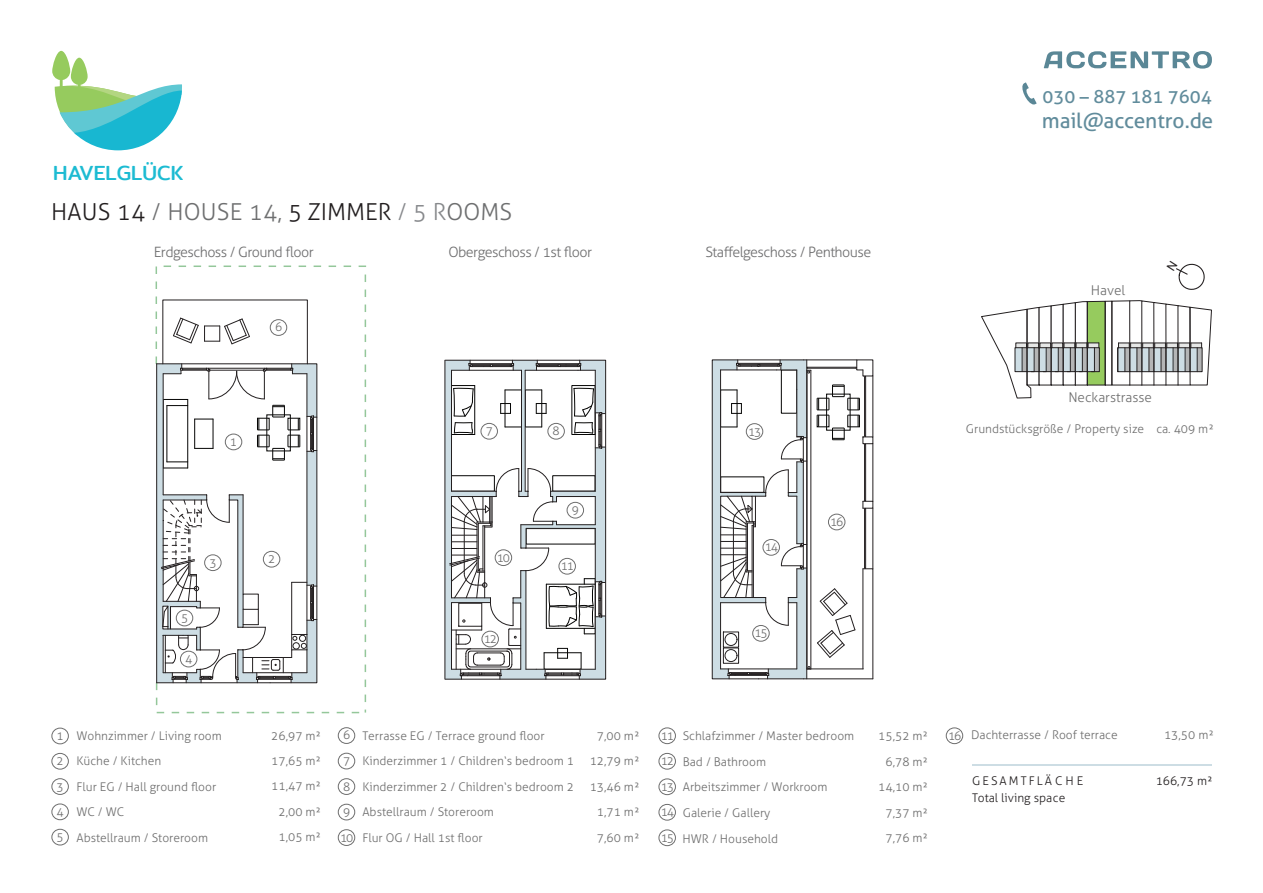
<style>
.page{position:relative;width:1263px;height:893px;background:#fff}
.page>*{position:absolute;margin:0;border:0;box-sizing:border-box;transform-origin:0 0}
.t1{font:300 23.4px "Aller";letter-spacing:.005em;color:#231f20}
.t2{font:21px "Aller";letter-spacing:-.005em;color:#618c9c}
.t3{font:20.55px "Mitr";color:#1cbbd2}
.t4{font:18.3px "Aller";color:#618c9c}
.t5{font:300 14.25px "Aller";letter-spacing:-.04em;color:#6e6e6f}
.t6{font:300 13.5px "Aller";color:#6e6e6e}
.t7{font:300 12px/25.7px "Aller";color:#6e6e6e}
.t8{font:300 12px/16.8px "Aller";color:#231f20}
.s1{color:#6f7071}
.s2{color:#6e6f70}
.s3{color:#87898c}
</style>
<div class="page">
<div style="left:1087px;top:301px;width:18px;height:84px;background:#96cb5e"></div>
<hr style="left:972px;top:764px;width:240px;height:2px;background:#cddde4">
<div style="left:51px;top:728px;width:18px;height:16px;border:1px solid #6e6e6e;border-radius:50%"></div>
<div style="left:51px;top:753px;width:18px;height:16px;border:1px solid #6e6e6e;border-radius:50%"></div>
<div style="left:51px;top:778px;width:18px;height:17px;border:1px solid #6e6e6e;border-radius:50%"></div>
<div style="left:51px;top:829px;width:18px;height:16px;border:1px solid #6e6e6e;border-radius:50%"></div>
<div style="left:51px;top:804px;width:18px;height:16px;border:1px solid #6e6e6e;border-radius:50%"></div>
<svg style="left:1044px;top:51px;width:168px;height:18px"></svg>
<svg style="left:1022px;top:82px;width:15px;height:23px"></svg>
<div style="left:338px;top:727px;width:17px;height:17px;border:1px solid #6e6e6e;border-radius:50%"></div>
<div style="left:338px;top:753px;width:17px;height:16px;border:1px solid #6e6e6e;border-radius:50%"></div>
<div style="left:338px;top:778px;width:17px;height:17px;border:1px solid #6e6e6e;border-radius:50%"></div>
<div style="left:338px;top:804px;width:17px;height:16px;border:1px solid #6e6e6e;border-radius:50%"></div>
<div style="left:338px;top:829px;width:17px;height:17px;border:1px solid #6e6e6e;border-radius:50%"></div>
<div style="left:658px;top:727px;width:18px;height:17px;border:1px solid #6e6e6e;border-radius:50%"></div>
<div style="left:658px;top:753px;width:18px;height:16px;border:1px solid #6e6e6e;border-radius:50%"></div>
<div style="left:828px;top:514px;width:17px;height:16px;border:1px solid #6e6e6e;border-radius:50%"></div>
<div style="left:946px;top:727px;width:17px;height:17px;border:1px solid #6e6e6e;border-radius:50%"></div>
<div style="left:658px;top:778px;width:18px;height:17px;border:1px solid #6e6e6e;border-radius:50%"></div>
<div style="left:658px;top:804px;width:18px;height:16px;border:1px solid #6e6e6e;border-radius:50%"></div>
<div style="left:658px;top:829px;width:18px;height:17px;border:1px solid #6e6e6e;border-radius:50%"></div>
<svg style="left:52px;top:51px;width:130px;height:99px"></svg>
<svg style="left:817px;top:588px;width:38px;height:70px"></svg>
<svg style="left:155px;top:265px;width:212px;height:92px"></svg>
<svg style="left:155px;top:357px;width:212px;height:357px"></svg>
<svg style="left:445px;top:360px;width:161px;height:319px"></svg>
<hr style="left:759px;top:679px;width:45px;height:1px;background:#231f20">
<hr style="left:804px;top:360px;width:53px;height:1px;background:#231f20">
<hr style="left:873px;top:376px;width:1px;height:61px;background:#231f20">
<hr style="left:873px;top:444px;width:1px;height:57px;background:#231f20">
<hr style="left:873px;top:508px;width:1px;height:61px;background:#231f20">
<hr style="left:804px;top:679px;width:69px;height:1px;background:#231f20">
<hr style="left:811px;top:370px;width:1px;height:299px;background:#231f20">
<hr style="left:807px;top:367px;width:49px;height:1px;background:#231f20">
<hr style="left:807px;top:368px;width:49px;height:1px;background:#231f20">
<hr style="left:865px;top:377px;width:1px;height:59px;background:#231f20">
<hr style="left:864px;top:377px;width:1px;height:59px;background:#231f20">
<hr style="left:865px;top:445px;width:1px;height:55px;background:#231f20">
<hr style="left:864px;top:445px;width:1px;height:55px;background:#231f20">
<hr style="left:865px;top:509px;width:1px;height:59px;background:#231f20">
<hr style="left:864px;top:509px;width:1px;height:59px;background:#231f20">
<svg style="left:862px;top:567px;width:11px;height:112px"></svg>
<hr style="left:807px;top:669px;width:56px;height:1px;background:#231f20">
<hr style="left:863px;top:569px;width:1px;height:100px;background:#231f20">
<svg style="left:862px;top:500px;width:11px;height:9px"></svg>
<svg style="left:817px;top:385px;width:56px;height:60px"></svg>
<svg style="left:856px;top:359px;width:17px;height:18px"></svg>
<svg style="left:712px;top:359px;width:99px;height:320px"></svg>
<svg style="left:981px;top:301px;width:118px;height:97px"></svg>
<div style="left:1105px;top:301px;width:7px;height:84px;border:1px solid #231f20"></div>
<svg style="left:1112px;top:300px;width:100px;height:86px"></svg>
<div style="left:270px;top:320px;width:17px;height:15px;background:#fff;border-radius:50%"></div>
<div style="left:270px;top:319px;width:17px;height:17px;border:1px solid #6e6e6e;border-radius:50%"></div>
<svg style="left:1176px;top:263px;width:29px;height:27px"></svg>
<h3 class="t3" style="left:53px;top:157px;width:132px">HAVELGLÜCK</h3>
<h1 class="t1" style="left:51px;top:197px;width:463px">HAUS 14 <span class="s1">/</span> <span class="s2">HOUSE 14,</span> 5 ZIMMER <span class="s3">/ 5 R</span><span class="s2">OOMS</span></h1>
<p class="t5" style="left:154px;top:243px;width:161px">Erdgeschoss / Ground floor</p>
<p class="t5" style="left:448px;top:243px;width:145px">Obergeschoss / 1st floor</p>
<p class="t5" style="left:705px;top:243px;width:167px">Staffelgeschoss / Penthouse</p>
<p class="t7" style="left:275px;top:314px;width:9px">6</p>
<p class="t7" style="left:230px;top:428px;width:9px">1</p>
<p class="t7" style="left:209px;top:550px;width:9px">3</p>
<p class="t7" style="left:181px;top:605px;width:9px">5</p>
<p class="t7" style="left:185px;top:646px;width:9px">4</p>
<p class="t7" style="left:268px;top:546px;width:9px">2</p>
<p class="t7" style="left:553px;top:418px;width:9px">8</p>
<p class="t7" style="left:486px;top:418px;width:9px">7</p>
<p class="t7" style="left:748px;top:418px;width:15px">13</p>
<p class="t7" style="left:497px;top:545px;width:15px">10</p>
<p class="t7" style="left:484px;top:626px;width:15px">12</p>
<p class="t7" style="left:572px;top:497px;width:9px">9</p>
<p class="t7" style="left:561px;top:553px;width:15px">11</p>
<p class="t7" style="left:765px;top:534px;width:15px">14</p>
<p class="t7" style="left:754px;top:620px;width:15px">15</p>
<p class="t7" style="left:830px;top:509px;width:15px">16</p>
<h3 class="t4" style="left:1042px;top:86px;width:171px">030 – 887 181 7604</h3>
<h2 class="t2" style="left:1042px;top:108px;width:173px">mail@accentro.de</h2>
<p class="t6" style="left:1091px;top:282px;width:36px">Havel</p>
<p class="t6" style="left:1068px;top:389px;width:85px">Neckarstrasse</p>
<p class="t7" style="left:966px;top:416px;width:249px">Grundstücksgröße / Property size ca. 409 m²</p>
<p class="t7" style="left:57px;top:723px;width:9px">1</p>
<p class="t7" style="left:57px;top:748px;width:9px">2<br>3</p>
<p class="t7" style="left:57px;top:799px;width:9px">4</p>
<p class="t7" style="left:57px;top:824px;width:9px">5</p>
<p class="t7" style="left:76px;top:723px;width:147px">Wohnzimmer / Living room</p>
<p class="t7" style="left:271px;top:723px;width:51px">26,97 m²</p>
<p class="t7" style="left:76px;top:748px;width:86px">Küche / Kitchen</p>
<p class="t7" style="left:271px;top:748px;width:51px">17,65 m²</p>
<p class="t7" style="left:76px;top:774px;width:141px">Flur EG / Hall ground floor</p>
<p class="t7" style="left:271px;top:773px;width:51px">11,47 m²</p>
<p class="t7" style="left:76px;top:799px;width:49px">WC / WC</p>
<p class="t7" style="left:278px;top:799px;width:44px">2,00 m²</p>
<p class="t7" style="left:76px;top:825px;width:133px">Abstellraum / Storeroom</p>
<p class="t7" style="left:278px;top:824px;width:44px">1,05 m²</p>
<p class="t7" style="left:343px;top:722px;width:9px;text-align:justify">6<br>7<br>8<br>9</p>
<p class="t7" style="left:340px;top:824px;width:15px">10</p>
<p class="t7" style="left:362px;top:722px;width:184px">Terrasse EG / Terrace ground floor</p>
<p class="t7" style="left:597px;top:722px;width:44px">7,00 m²</p>
<p class="t7" style="left:971px;top:722px;width:148px">Dachterrasse / Roof terrace</p>
<p class="t7" style="left:1164px;top:722px;width:51px">13,50 m²</p>
<p class="t7" style="left:362px;top:748px;width:213px">Kinderzimmer 1 / Children‘s bedroom 1</p>
<p class="t7" style="left:590px;top:748px;width:51px">12,79 m²</p>
<p class="t7" style="left:362px;top:773px;width:213px">Kinderzimmer 2 / Children‘s bedroom 2</p>
<p class="t7" style="left:590px;top:774px;width:51px">13,46 m²</p>
<p class="t7" style="left:362px;top:799px;width:133px">Abstellraum / Storeroom</p>
<p class="t7" style="left:597px;top:799px;width:44px">1,71 m²</p>
<p class="t7" style="left:362px;top:825px;width:122px">Flur OG / Hall 1st floor</p>
<p class="t7" style="left:597px;top:825px;width:44px">7,60 m²</p>
<p class="t7" style="left:948px;top:723px;width:15px">16</p>
<p class="t7" style="left:683px;top:723px;width:173px">Schlafzimmer / Master bedroom</p>
<p class="t7" style="left:878px;top:723px;width:51px">15,52 m²</p>
<p class="t7" style="left:661px;top:723px;width:15px">11<br>12</p>
<p class="t7" style="left:683px;top:749px;width:85px">Bad / Bathroom</p>
<p class="t7" style="left:885px;top:749px;width:44px">6,78 m²</p>
<p class="t7" style="left:683px;top:774px;width:146px">Arbeitszimmer / Workroom</p>
<p class="t7" style="left:878px;top:774px;width:51px">14,10 m²</p>
<p class="t8" style="left:972px;top:772px;width:113px">GESAMTFLÄ C H E<br>Total living space</p>
<p class="t8" style="left:1156px;top:772px;width:58px">166,73 m²</p>
<p class="t7" style="left:661px;top:774px;width:15px;text-align:justify">13<br>14<br>15</p>
<p class="t7" style="left:683px;top:800px;width:89px">Galerie / Gallery</p>
<p class="t7" style="left:885px;top:800px;width:44px">7,37 m²</p>
<p class="t7" style="left:682px;top:826px;width:97px">HWR / Household</p>
<p class="t7" style="left:885px;top:825px;width:44px">7,76 m²</p>
</div>
